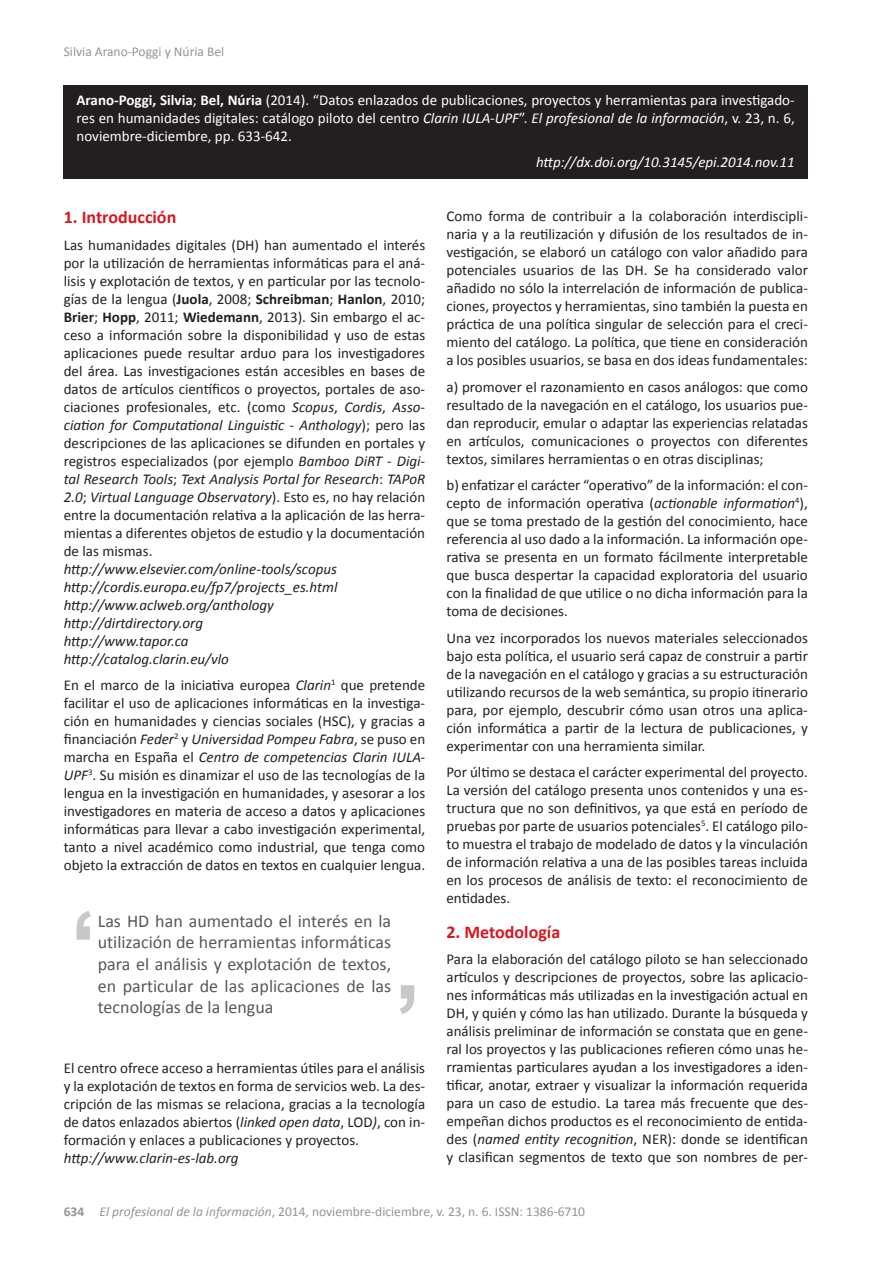
<style>
.page{position:relative;width:893px;height:1263px;background:#fff}
.page>*{position:absolute;margin:0;border:0;box-sizing:border-box;transform-origin:0 0}
.t1{font:18px/21.6px "Calibri";color:#57585a;text-align:justify}
.t2{font:700 18px "Calibri";color:#d7171f}
.t3{font:15px/18px "Calibri";color:#231f20;text-align:justify}
.t4{font:15px/18px "Calibri";color:#fff;text-align:justify}
.t5{font:italic 15px/18px "Calibri";color:#231f20}
.t6{font:italic 15px "Calibri";color:#fff}
.t7{font:13.5px "Calibri";color:#939598}
.s1{font-weight:700}
.s2{font-style:italic}
</style>
<div class="page">
<div style="left:64px;top:85px;width:744px;height:94px;background:#231f20"></div>
<svg style="left:400px;top:985px;width:14px;height:29px"></svg>
<svg style="left:77px;top:911px;width:14px;height:29px"></svg>
<p class="t7" style="left:64px;top:43px;width:162px">Silvia Arano-Poggi y Núria Bel</p>
<p class="t4" style="left:77px;top:91px;width:720px"><span class="s1">Arano-Poggi, Silvia</span>; <span class="s1">Bel, Núria</span> (2014). “Datos enlazados de publicaciones, proyectos y herramientas para investigado&shy;res en humanidades digitales: catálogo piloto del centro <span class="s2">Clarin IULA-UPF</span>”. <span class="s2">El profesional de la información</span>, v. 23, n. 6, noviembre-diciembre, pp. 633-642.</p>
<p class="t6" style="left:536px;top:152px;width:260px">http://dx.doi.org/10.3145/epi.2014.nov.11</p>
<p class="t2" style="left:64px;top:206px;width:114px">1. Introducción</p>
<p class="t3" style="left:64px;top:236px;width:363px">Las humanidades digitales (DH) han aumentado el interés por la utilización de herramientas informáticas para el aná&shy;lisis y explotación de textos, y en particular por las tecnolo&shy;gías de la lengua (<span class="s1">Juola</span>, 2008; <span class="s1">Schreibman</span>; <span class="s1">Hanlon</span>, 2010; <span class="s1">Brier</span>; <span class="s1">Hopp</span>, 2011; <span class="s1">Wiedemann</span>, 2013). Sin embargo el ac&shy;ceso a información sobre la disponibilidad y uso de estas aplicaciones puede resultar arduo para los investigadores del área. Las investigaciones están accesibles en bases de datos de artículos científicos o proyectos, portales de aso&shy;ciaciones profesionales, etc. (como <span class="s2">Scopus</span>, <span class="s2">Cordis</span>, <span class="s2">Asso&shy;ciation for Computational Linguistic - Anthology</span>); pero las descripciones de las aplicaciones se difunden en portales y registros especializados (por ejemplo <span class="s2">Bamboo DiRT</span> - <span class="s2">Digi&shy;tal Research Tools</span>; <span class="s2">Text Analysis Portal for Research</span>: <span class="s2">TAPoR 2.0</span>; <span class="s2">Virtual Language Observatory</span>). Esto es, no hay relación entre la documentación relativa a la aplicación de las herra&shy;mientas a diferentes objetos de estudio y la documentación de las mismas.</p>
<p class="t5" style="left:64px;top:559px;width:275px">http://www.elsevier.com/online-tools/scopus http://cordis.europa.eu/fp7/projects_es.html http://www.aclweb.org/anthology http://dirtdirectory.org<br>http://www.tapor.ca http://catalog.clarin.eu/vlo</p>
<p class="t3" style="left:64px;top:676px;width:363px">En el marco de la iniciativa europea <span class="s2">Clarin</span><sup>1</sup> que pretende facilitar el uso de aplicaciones informáticas en la investiga&shy;ción en humanidades y ciencias sociales (HSC), y gracias a financiación <span class="s2">Feder</span><sup>2</sup> y <span class="s2">Universidad Pompeu Fabra</span>, se puso en marcha en España el <span class="s2">Centro de competencias Clarin IULA-UPF</span><sup>3</sup>. Su misión es dinamizar el uso de las tecnologías de la lengua en la investigación en humanidades, y asesorar a los investigadores en materia de acceso a datos y aplicaciones informáticas para llevar a cabo investigación experimental, tanto a nivel académico como industrial, que tenga como objeto la extracción de datos en textos en cualquier lengua.</p>
<p class="t1" style="left:98px;top:910px;width:295px">Las HD han aumentado el interés en la utilización de herramientas informáticas para el análisis y explotación de textos, en particular de las aplicaciones de las tecnologías de la lengua</p>
<p class="t3" style="left:64px;top:1059px;width:363px">El centro ofrece acceso a herramientas útiles para el análisis y la explotación de textos en forma de servicios web. La des&shy;cripción de las mismas se relaciona, gracias a la tecnología de datos enlazados abiertos (<span class="s2">linked open data</span>, LOD<span class="s2">)</span>, con in&shy;formación y enlaces a publicaciones y proyectos.</p>
<p class="t5" style="left:64px;top:1148px;width:176px">http://www.clarin-es-lab.org</p>
<p class="t3" style="left:446px;top:207px;width:363px">Como forma de contribuir a la colaboración interdiscipli&shy;naria y a la reutilización y difusión de los resultados de in&shy;vestigación, se elaboró un catálogo con valor añadido para potenciales usuarios de las DH. Se ha considerado valor añadido no sólo la interrelación de información de publica&shy;ciones, proyectos y herramientas, sino también la puesta en práctica de una política singular de selección para el creci&shy;miento del catálogo. La política, que tiene en consideración a los posibles usuarios, se basa en dos ideas fundamentales:</p>
<p class="t3" style="left:446px;top:378px;width:363px">a) promover el razonamiento en casos análogos: que como resultado de la navegación en el catálogo, los usuarios pue&shy;dan reproducir, emular o adaptar las experiencias relatadas en artículos, comunicaciones o proyectos con diferentes textos, similares herramientas o en otras disciplinas;</p>
<p class="t3" style="left:446px;top:476px;width:363px">b) enfatizar el carácter “operativo” de la información: el con&shy;cepto de información operativa (<span class="s2">actionable information</span><sup>4</sup>), que se toma prestado de la gestión del conocimiento, hace referencia al uso dado a la información. La información ope&shy;rativa se presenta en un formato fácilmente interpretable que busca despertar la capacidad exploratoria del usuario con la finalidad de que utilice o no dicha información para la toma de decisiones.</p>
<p class="t3" style="left:446px;top:629px;width:363px">Una vez incorporados los nuevos materiales seleccionados bajo esta política, el usuario será capaz de construir a partir de la navegación en el catálogo y gracias a su estructuración utilizando recursos de la web semántica, su propio itinerario para, por ejemplo, descubrir cómo usan otros una aplica&shy;ción informática a partir de la lectura de publicaciones, y experimentar con una herramienta similar.</p>
<p class="t3" style="left:446px;top:763px;width:363px">Por último se destaca el carácter experimental del proyecto.<br>La versión del catálogo presenta unos contenidos y una es&shy;tructura que no son definitivos, ya que está en período de pruebas por parte de usuarios potenciales<sup>5</sup>. El catálogo pilo&shy;to muestra el trabajo de modelado de datos y la vinculación de información relativa a una de las posibles tareas incluida en los procesos de análisis de texto: el reconocimiento de entidades.</p>
<p class="t2" style="left:446px;top:920px;width:115px">2. Metodología</p>
<p class="t3" style="left:446px;top:950px;width:363px">Para la elaboración del catálogo piloto se han seleccionado artículos y descripciones de proyectos, sobre las aplicacio&shy;nes informáticas más utilizadas en la investigación actual en DH, y quién y cómo las han utilizado. Durante la búsqueda y análisis preliminar de información se constata que en gene&shy;ral los proyectos y las publicaciones refieren cómo unas he&shy;rramientas particulares ayudan a los investigadores a iden&shy;tificar, anotar, extraer y visualizar la información requerida para un caso de estudio. La tarea más frecuente que des&shy;empeñan dichos productos es el reconocimiento de entida&shy;des (<span class="s2">named entity recognition</span>, NER): donde se identifican y clasifican segmentos de texto que son nombres de per-</p>
<p class="t7" style="left:64px;top:1203px;width:523px"><span class="s1">634</span> <span class="s2">El profesional de la información</span>, 2014, noviembre-diciembre, v. 23, n. 6. ISSN: 1386-6710</p>
</div>
